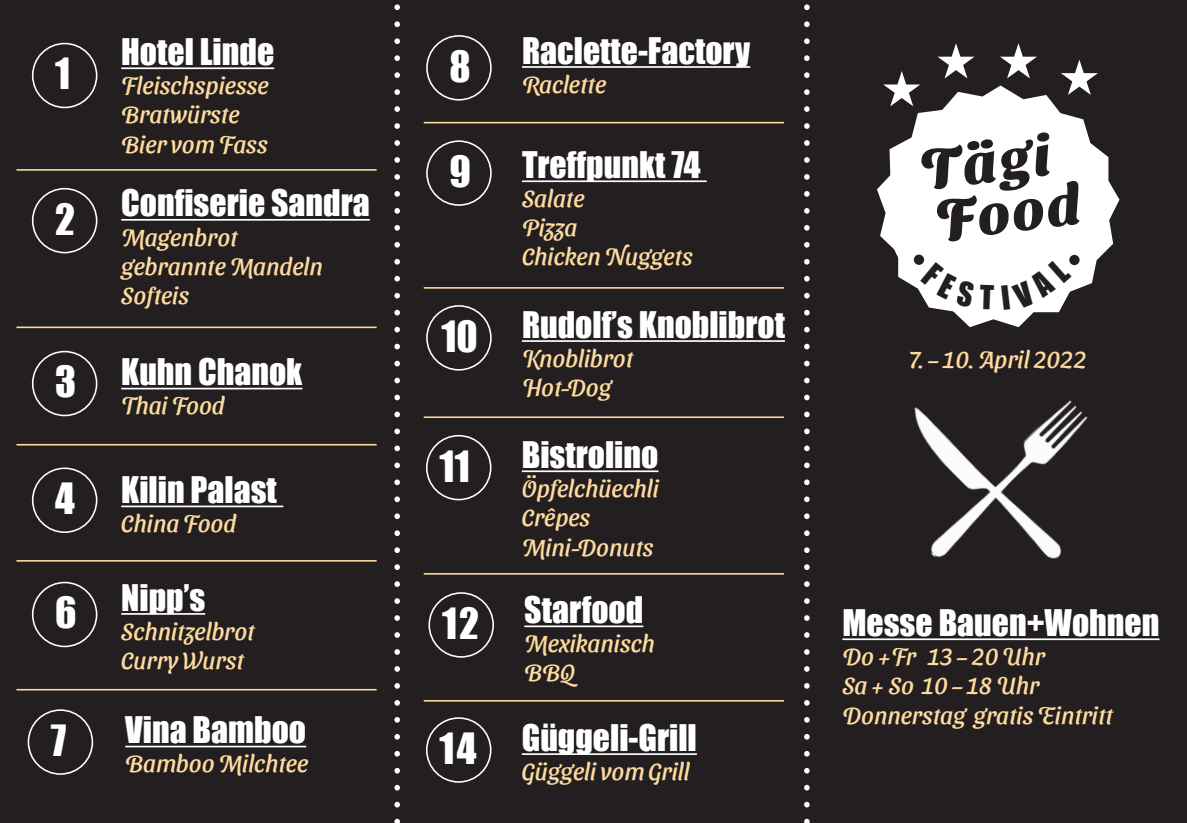
<style>
.page{position:relative;width:1187px;height:823px;background:#fff}
.page>*{position:absolute;margin:0;border:0;box-sizing:border-box;transform-origin:0 0}
.t1{font:800 56.48px/52px "Sansita Swashed";color:#231f20}
.t2{font:39.6px "Impact";letter-spacing:.025em;color:#fff}
.t3{font:33.75px "Impact";color:#fff}
.t4{font:24.3px/29.2px "Sansita Swashed";color:#feda9e}
</style>
<div class="page">
<div style="left:0;top:0;width:1186px;height:823px;background:#231f20"></div>
<hr style="left:121px;top:67px;width:153px;height:2px;background:#fff">
<hr style="left:125px;top:746px;width:181px;height:1px;background:#fff">
<hr style="left:121px;top:219px;width:249px;height:2px;background:#fff">
<hr style="left:522px;top:66px;width:228px;height:2px;background:#fff">
<hr style="left:121px;top:388px;width:181px;height:1px;background:#fff">
<hr style="left:522px;top:180px;width:184px;height:2px;background:#fff">
<hr style="left:121px;top:505px;width:162px;height:2px;background:#fff">
<hr style="left:522px;top:340px;width:262px;height:2px;background:#fff">
<hr style="left:121px;top:613px;width:84px;height:2px;background:#fff">
<hr style="left:522px;top:470px;width:136px;height:2px;background:#fff">
<hr style="left:524px;top:625px;width:119px;height:2px;background:#fff">
<hr style="left:522px;top:753px;width:174px;height:2px;background:#fff">
<div style="left:32px;top:43px;width:65px;height:65px;border:2px solid #fff;border-radius:50%"></div>
<div style="left:28px;top:709px;width:65px;height:66px;border:2px solid #fff;border-radius:50%"></div>
<div style="left:32px;top:188px;width:65px;height:65px;border:2px solid #fff;border-radius:50%"></div>
<div style="left:426px;top:35px;width:65px;height:66px;border:2px solid #fff;border-radius:50%"></div>
<div style="left:32px;top:351px;width:65px;height:65px;border:2px solid #fff;border-radius:50%"></div>
<div style="left:426px;top:140px;width:65px;height:66px;border:2px solid #fff;border-radius:50%"></div>
<div style="left:32px;top:467px;width:65px;height:66px;border:2px solid #fff;border-radius:50%"></div>
<div style="left:426px;top:305px;width:65px;height:66px;border:2px solid #fff;border-radius:50%"></div>
<div style="left:32px;top:582px;width:65px;height:65px;border:2px solid #fff;border-radius:50%"></div>
<div style="left:426px;top:435px;width:65px;height:65px;border:2px solid #fff;border-radius:50%"></div>
<div style="left:428px;top:592px;width:66px;height:66px;border:2px solid #fff;border-radius:50%"></div>
<div style="left:426px;top:717px;width:65px;height:66px;border:2px solid #fff;border-radius:50%"></div>
<svg style="left:394px;top:7px;width:6px;height:816px"></svg>
<svg style="left:804px;top:7px;width:5px;height:816px"></svg>
<hr style="left:16px;top:169px;width:360px;height:2px;background:#feda9e">
<hr style="left:16px;top:326px;width:360px;height:2px;background:#feda9e">
<hr style="left:16px;top:444px;width:360px;height:1px;background:#feda9e">
<hr style="left:16px;top:560px;width:360px;height:1px;background:#feda9e">
<hr style="left:16px;top:689px;width:360px;height:1px;background:#feda9e">
<img style="left:914px;top:400px;width:161px;height:159px">
<svg style="left:877px;top:85px;width:242px;height:242px"></svg>
<div style="left:885px;top:104px;width:209px;height:209px;background:#fff;border-radius:50%"></div>
<div style="left:913px;top:255px;width:11px;height:10px;background:#231f20;border-radius:50%"></div>
<div style="left:1069px;top:255px;width:10px;height:10px;background:#231f20;border-radius:50%"></div>
<hr style="left:842px;top:638px;width:317px;height:2px;background:#fff">
<hr style="left:423px;top:122px;width:361px;height:1px;background:#feda9e">
<hr style="left:423px;top:287px;width:361px;height:2px;background:#feda9e">
<hr style="left:423px;top:416px;width:361px;height:2px;background:#feda9e">
<hr style="left:423px;top:573px;width:361px;height:1px;background:#feda9e">
<hr style="left:423px;top:700px;width:361px;height:1px;background:#feda9e">
<svg style="left:883px;top:85px;width:37px;height:21px"></svg>
<svg style="left:1060px;top:85px;width:37px;height:10px"></svg>
<svg style="left:920px;top:259px;width:74px;height:60px"></svg>
<svg style="left:1016px;top:258px;width:55px;height:52px"></svg>
<h2 class="t2" style="left:55px;top:43px;width:17px">1</h2>
<h2 class="t2" style="left:55px;top:188px;width:21px">2</h2>
<h2 class="t2" style="left:55px;top:351px;width:22px">3</h2>
<h2 class="t2" style="left:55px;top:468px;width:21px">4</h2>
<h2 class="t2" style="left:55px;top:582px;width:23px">6</h2>
<h2 class="t2" style="left:51px;top:710px;width:17px">7</h2>
<h3 class="t3" style="left:121px;top:25px;width:154px">Hotel Linde</h3>
<p class="t4" style="left:121px;top:70px;width:149px">Fleischspiesse<br>Bratwürste<br>Bier vom Fass</p>
<h3 class="t3" style="left:121px;top:177px;width:250px">Confiserie Sandra</h3>
<p class="t4" style="left:121px;top:221px;width:203px">Magenbrot gebrannte Mandeln<br>Softeis</p>
<h3 class="t3" style="left:121px;top:346px;width:183px">Kuhn Chanok</h3>
<p class="t4" style="left:121px;top:390px;width:105px">Thai Food</p>
<h3 class="t3" style="left:121px;top:463px;width:157px">Kilin Palast</h3>
<p class="t4" style="left:121px;top:508px;width:117px">China Food</p>
<h3 class="t3" style="left:121px;top:571px;width:85px">Nipp’s</h3>
<p class="t4" style="left:121px;top:615px;width:135px">Schnitzelbrot<br>Curry Wurst</p>
<h3 class="t3" style="left:125px;top:704px;width:182px">Vina Bamboo</h3>
<p class="t4" style="left:125px;top:748px;width:184px">Bamboo Milchtee</p>
<h2 class="t2" style="left:449px;top:35px;width:23px">8</h2>
<h2 class="t2" style="left:449px;top:141px;width:23px">9</h2>
<h2 class="t2" style="left:441px;top:305px;width:38px">10</h2>
<h2 class="t2" style="left:439px;top:435px;width:32px">11</h2>
<h2 class="t2" style="left:442px;top:592px;width:38px">12</h2>
<h2 class="t2" style="left:439px;top:717px;width:38px">14</h2>
<h3 class="t3" style="left:522px;top:24px;width:230px">Raclette-Factory</h3>
<p class="t4" style="left:522px;top:68px;width:86px">Raclette</p>
<h3 class="t3" style="left:522px;top:138px;width:180px">Treffpunkt 74</h3>
<p class="t4" style="left:522px;top:183px;width:172px">Salate<br>Pizza<br>Chicken Nuggets</p>
<h3 class="t3" style="left:522px;top:298px;width:264px">Rudolf’s Knoblibrot</h3>
<p class="t4" style="left:522px;top:342px;width:113px">Knoblibrot<br>Hot-Dog</p>
<h3 class="t3" style="left:522px;top:428px;width:138px">Bistrolino</h3>
<p class="t4" style="left:522px;top:472px;width:139px">Öpfelchüechli<br>Crêpes<br>Mini-Donuts</p>
<h3 class="t3" style="left:524px;top:583px;width:120px">Starfood</h3>
<p class="t4" style="left:524px;top:627px;width:132px">Mexikanisch<br>BBQ</p>
<h3 class="t3" style="left:522px;top:711px;width:176px">Güggeli-Grill</h3>
<p class="t4" style="left:522px;top:755px;width:169px">Güggeli vom Grill</p>
<h1 class="t1" style="left:917px;top:141px;width:155px;rotate:-7deg">T ägi<br>Food</h1>
<p class="t4" style="left:908px;top:343px;width:180px">7. – 10. April 2022</p>
<h3 class="t3" style="left:842px;top:596px;width:318px">Messe Bauen+Wohnen</h3>
<p class="t4" style="left:842px;top:640px;width:272px">Do +Fr 13 – 20 Uhr<br>Sa + So 10 – 18 Uhr<br>Donnerstag gratis Eintritt</p>
</div>
